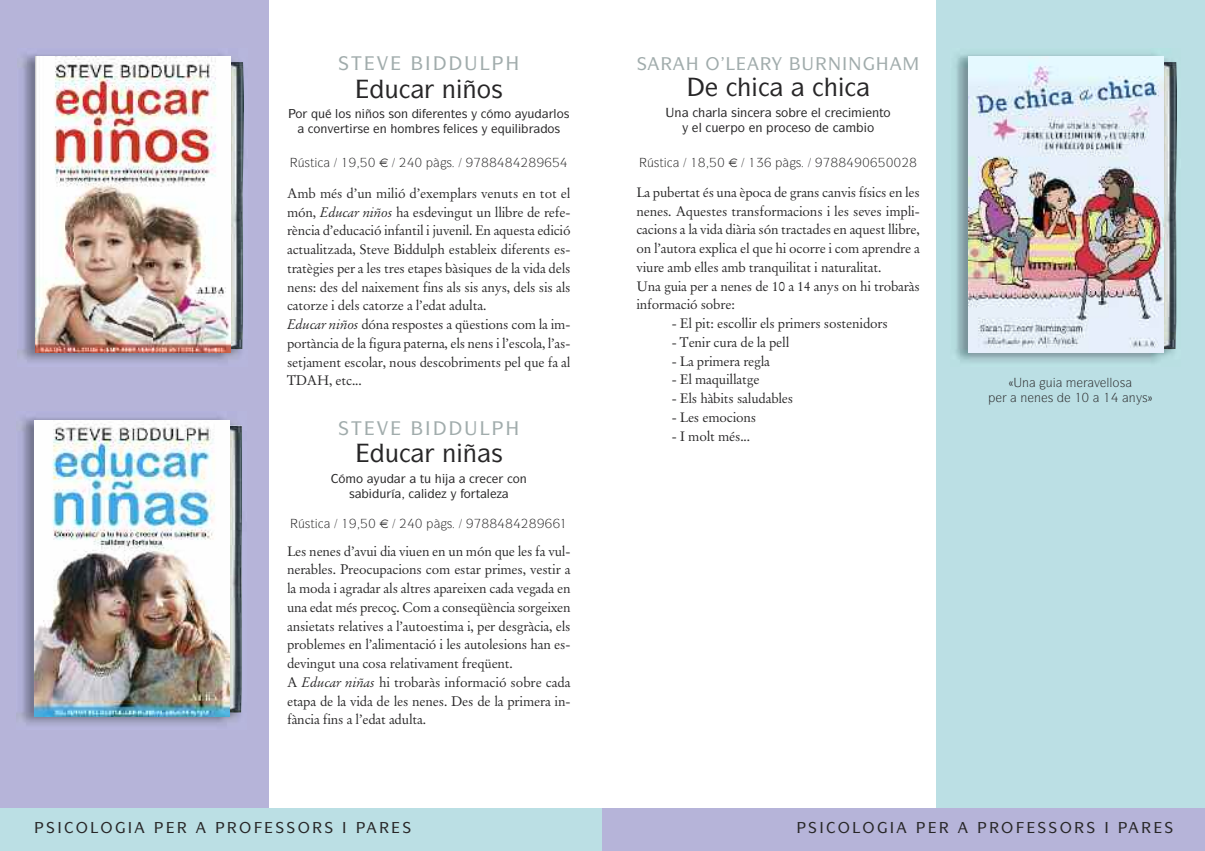
<style>
.page{position:relative;width:1205px;height:851px;background:#fff}
.page>*{position:absolute;margin:0;border:0;box-sizing:border-box;transform-origin:0 0}
.t1{font:500 25px "Itc Symbol";color:#272627}
.t2{font:13.75px/18.8px "Garamand Classic";letter-spacing:-.015em;color:#272627}
.t3{font:12.5px "Itc Symbol";color:#272627}
.t4{font:500 12.5px "Itc Symbol";color:#272627}
.t5{font:500 12.25px "Itc Symbol";color:#272627}
.s1{font-style:italic}
</style>
<div class="page">
<div style="left:0;top:0;width:269px;height:850px;background:#b6b4d9"></div>
<div style="left:0;top:808px;width:602px;height:42px;background:#bbdfe4"></div>
<div style="left:935px;top:0;width:270px;height:850px;background:#bbdfe4"></div>
<div style="left:602px;top:808px;width:603px;height:42px;background:#b6b4d9"></div>
<img style="left:17px;top:54px;width:227px;height:307px">
<img style="left:230px;top:62px;width:13px;height:287px">
<img style="left:35px;top:57px;width:195px;height:296px">
<img style="left:16px;top:417px;width:225px;height:307px">
<img style="left:229px;top:425px;width:13px;height:287px">
<img style="left:34px;top:420px;width:195px;height:296px">
<img style="left:955px;top:52px;width:222px;height:311px">
<img style="left:1163px;top:62px;width:13px;height:287px">
<img style="left:968px;top:57px;width:195px;height:296px">
<h1 class="t1" style="left:384px;top:79px;width:120px">◆ ■□▲</h1>
<p class="t5" style="left:295px;top:109px;width:114px">□ ❑◆ ●□▲ ■ □▲ ▲□■</p>
<p class="t5" style="left:444px;top:109px;width:25px">■▼ ▲</p>
<p class="t5" style="left:554px;top:109px;width:17px">●□▲</p>
<p class="t5" style="left:313px;top:124px;width:51px">□■❖ ▼ ▲</p>
<p class="t5" style="left:472px;top:124px;width:48px">▲ ❑◆●</p>
<p class="t3" style="left:407px;top:157px;width:47px">✔ →▲</p>
<p class="t2" style="left:287px;top:185px;width:285px">Amb més d’un milió d’exemplars venuts en tot el món, <span class="s1">Educar niños</span> ha esdevingut un llibre de refe&shy;rència d’educació infantil i juvenil. En aquesta edició actualitzada, Steve Biddulph estableix diferents es&shy;tratègies per a les tres etapes bàsiques de la vida dels nens: des del naixement fins als sis anys, dels sis als catorze i dels catorze a l’edat adulta.<br><span class="s1">Educar niños</span> dóna respostes a qüestions com la im&shy;portància de la figura paterna, els nens i l’escola, l’as&shy;setjament escolar, nous descobriments pel que fa al TDAH, etc...</p>
<p class="t5" style="left:421px;top:488px;width:5px">●</p>
<p class="t5" style="left:464px;top:488px;width:28px">□▼●</p>
<p class="t3" style="left:407px;top:518px;width:47px">✔ →▲</p>
<p class="t2" style="left:287px;top:543px;width:285px">Les nenes d’avui dia viuen en un món que les fa vul&shy;nerables. Preocupacions com estar primes, vestir a la moda i agradar als altres apareixen cada vegada en una edat més precoç. Com a conseqüència sorgeixen ansietats relatives a l’autoestima i, per desgràcia, els problemes en l’alimentació i les autolesions han es&shy;devingut una cosa relativament freqüent.<br>A <span class="s1">Educar niñas</span> hi trobaràs informació sobre cada etapa de la vida de les nenes. Des de la primera in&shy;fància fins a l’edat adulta.</p>
<p class="t4" style="left:674px;top:108px;width:9px">■</p>
<p class="t4" style="left:717px;top:108px;width:32px">● ▲■</p>
<p class="t4" style="left:818px;top:108px;width:5px">●</p>
<p class="t4" style="left:872px;top:108px;width:20px">■▼□</p>
<p class="t4" style="left:778px;top:123px;width:34px">□ ▲□</p>
<p class="t3" style="left:756px;top:158px;width:47px">✓ →▲</p>
<p class="t2" style="left:636px;top:184px;width:285px">La pubertat és una època de grans canvis físics en les nenes. Aquestes transformacions i les seves impli&shy;cacions a la vida diària són tractades en aquest llibre, on l’autora explica el que hi ocorre i com aprendre a viure amb elles amb tranquilitat i naturalitat.<br>Una guia per a nenes de 10 a 14 anys on hi trobaràs informació sobre:</p>
<p class="t2" style="left:672px;top:315px;width:218px">- El pit: escollir els primers sostenidors</p>
<p class="t2" style="left:672px;top:334px;width:119px">- Tenir cura de la pell</p>
<p class="t2" style="left:672px;top:353px;width:100px">- La primera regla</p>
<p class="t2" style="left:672px;top:372px;width:89px">- El maquillatge</p>
<p class="t2" style="left:672px;top:390px;width:123px">- Els hàbits saludables</p>
<p class="t2" style="left:672px;top:409px;width:86px">- Les emocions</p>
<p class="t2" style="left:672px;top:428px;width:80px">- I molt més...</p>
<p class="t3" style="left:1094px;top:377px;width:33px">❖ ●●□▲</p>
<p class="t3" style="left:1020px;top:392px;width:34px">■■▲</p>
<p class="t3" style="left:1111px;top:392px;width:38px">✔ ■▲</p>
</div>
